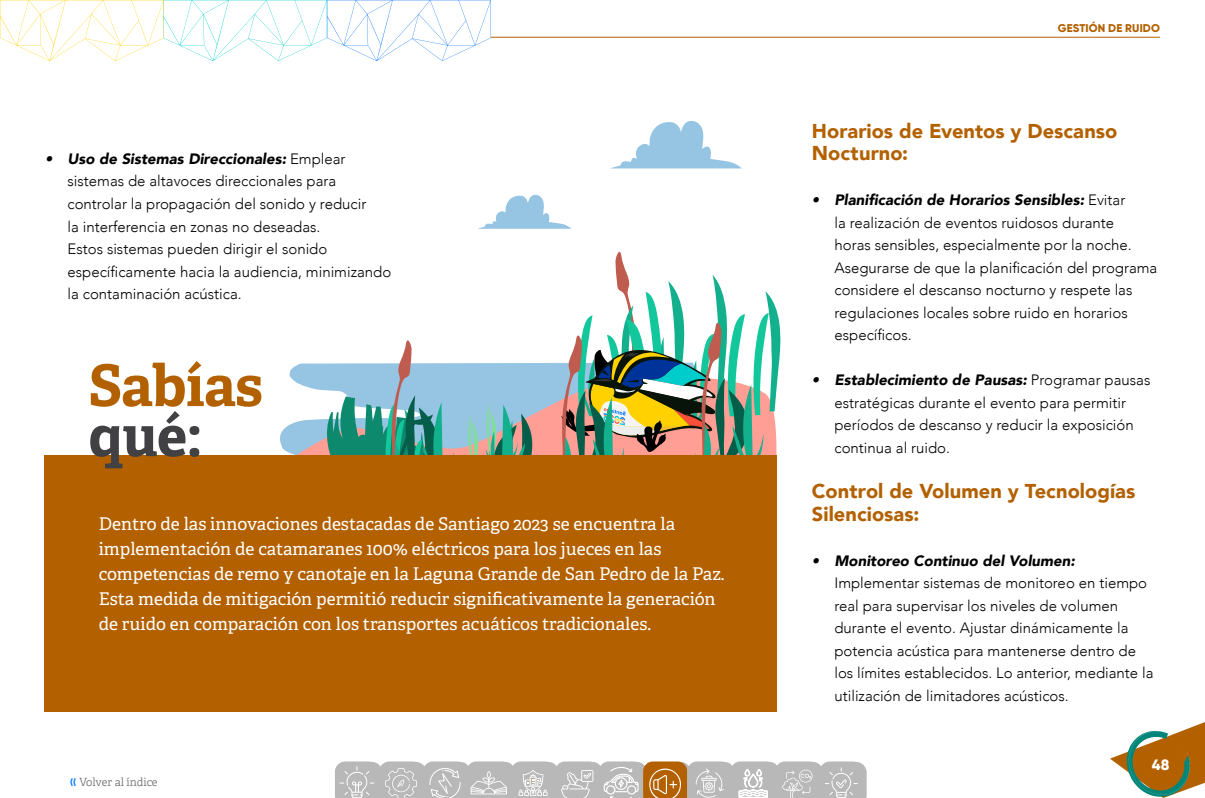
<style>
.page{position:relative;width:1205px;height:798px;background:#fff}
.page>*{position:absolute;margin:0;border:0;box-sizing:border-box;transform-origin:0 0}
.t1{font:700 57.5px "Adelle";letter-spacing:-.015em;color:#b36100}
.t2{font:700 57.5px "Adelle";color:#414042}
.t3{font:900 20px/22.5px "Avenir";color:#b36100}
.t4{font:17.5px/25px "Adelle";color:#fff}
.t5{font:300 15px/22.5px "Avenir";color:#000}
.t6{font:italic 900 15px "Avenir";color:#000}
.t7{font:800 15px "Gilroy";color:#fff}
.t8{font:800 11.25px "Gilroy";letter-spacing:.01em;color:#b36100}
.t9{font:300 11.25px "Adelle";color:#666}
.s1{font-weight:900;font-style:italic}
</style>
<div class="page">
<svg style="left:0;top:0;width:491px;height:61px"></svg>
<hr style="left:491px;top:37px;width:669px;height:1px;background:#b36100">
<svg style="left:1110px;top:722px;width:95px;height:75px"></svg>
<svg style="left:335px;top:761px;width:531px;height:36px;background:#c2bcb5"></svg>
<svg style="left:280px;top:364px;width:497px;height:139px;fill:#96c4e3"></svg>
<svg style="left:468px;top:414px;width:10px;height:40px"></svg>
<svg style="left:486px;top:403px;width:47px;height:51px;background:#76a9a2"></svg>
<svg style="left:555px;top:251px;width:226px;height:235px"></svg>
<svg style="left:326px;top:340px;width:129px;height:114px"></svg>
<div style="left:44px;top:454px;width:732px;height:257px;background:#b36100"></div>
<svg style="left:612px;top:120px;width:130px;height:48px"></svg>
<svg style="left:477px;top:194px;width:94px;height:35px"></svg>
<p class="t5" style="left:68px;top:147px;width:325px;text-indent:-22px"><span class="s1">• Uso de Sistemas Direccionales:</span> Emplear sistemas de altavoces direccionales para controlar la propagación del sonido y reducir<br>la interferencia en zonas no deseadas.<br>Estos sistemas pueden dirigir el sonido específicamente hacia la audiencia, minimizando la contaminación acústica.</p>
<h1 class="t1" style="left:88px;top:349px;width:176px">Sabías</h1>
<h1 class="t2" style="left:88px;top:399px;width:115px">qué:</h1>
<p class="t4" style="left:99px;top:511px;width:627px">Dentro de las innovaciones destacadas de Santiago 2023 se encuentra la implementación de catamaranes 100% eléctricos para los jueces en las competencias de remo y canotaje en la Laguna Grande de San Pedro de la Paz.<br>Esta medida de mitigación permitió reducir significativamente la generación de ruido en comparación con los transportes acuáticos tradicionales.</p>
<p class="t9" style="left:79px;top:775px;width:80px">Volver al índice</p>
<p class="t8" style="left:1058px;top:21px;width:103px">GESTIÓN DE RUIDO</p>
<h2 class="t3" style="left:812px;top:119px;width:307px">Horarios de Eventos y Descanso<br>Nocturno:</h2>
<p class="t5" style="left:834px;top:189px;width:324px;text-indent:-22px"><span class="s1">• Planificación de Horarios Sensibles:</span> Evitar<br>la realización de eventos ruidosos durante<br>horas sensibles, especialmente por la noche.<br>Asegurarse de que la planificación del programa considere el descanso nocturno y respete las regulaciones locales sobre ruido en horarios específicos.</p>
<p class="t5" style="left:834px;top:369px;width:317px;text-indent:-22px"><span class="s1">• Establecimiento de Pausas:</span> Programar pausas estratégicas durante el evento para permitir períodos de descanso y reducir la exposición continua al ruido.</p>
<h2 class="t3" style="left:812px;top:479px;width:325px">Control de Volumen y Tecnologías<br>Silenciosas:</h2>
<p class="t6" style="left:812px;top:547px;width:264px">• Monitoreo Continuo del Volumen:</p>
<p class="t5" style="left:834px;top:571px;width:321px">Implementar sistemas de monitoreo en tiempo real para supervisar los niveles de volumen durante el evento. Ajustar dinámicamente la potencia acústica para mantenerse dentro de los límites establecidos. Lo anterior, mediante la utilización de limitadores acústicos.</p>
<p class="t7" style="left:1152px;top:754px;width:19px">48</p>
</div>
